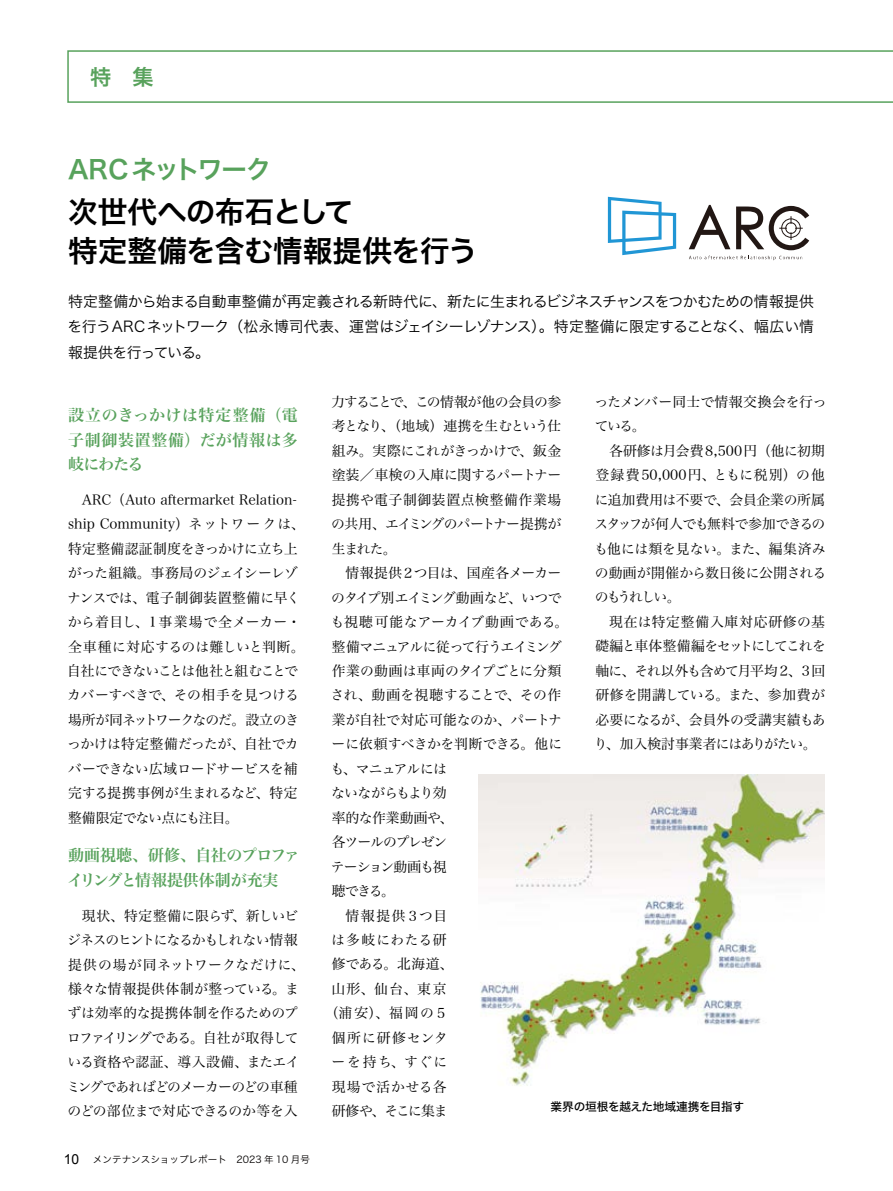
<style>
.page{position:relative;width:893px;height:1191px;background:#fff}
.page>*{position:absolute;margin:0;border:0;box-sizing:border-box;transform-origin:0 0}
.t1{font:29.7px/38.2px "Hira Kaku Pro W6";letter-spacing:-.02em;color:#000}
.t2{font:25.5px "Hira Kaku Pro W6";letter-spacing:-.045em;color:#58a25c}
.t3{font:21.3px "Hira Kaku Pro W6";color:#58a25c}
.t4{font:15.9px/24.5px "Hira Min Pro W6";color:#58a25c;text-align:justify}
.t5{font:14.85px/25.5px "Hira Kaku Pro W3";letter-spacing:-.025em;color:#000;text-align:justify}
.t6{font:13.8px/24.5px "Hira Min Pro N W3";letter-spacing:-.015em;color:#000}
.t7{font:13.8px/24.5px "Hira Min Pro N W3";letter-spacing:-.035em;color:#000}
.t8{font:13.8px "Hira Min Pro N W3";letter-spacing:.005em;color:#000}
.t9{font:13.8px "Hira Min Pro N W3";letter-spacing:-.05em;color:#000}
.t10{font:13.8px "Hira Min Pro N W3";letter-spacing:-.075em;color:#000}
.t11{font:13.8px "Hira Min Pro N W3";letter-spacing:-.085em;color:#000}
.t12{font:13.8px "Hira Min Pro N W3";letter-spacing:-.06em;color:#000}
.t13{font:13.8px "Hira Min Pro N W3";letter-spacing:-.055em;color:#000}
.t14{font:13.8px "Hira Min Pro N W3";letter-spacing:.045em;color:#000}
.t15{font:13.8px "Hira Min Pro N W3";letter-spacing:-.07em;color:#000}
.t16{font:13.8px "Hira Min Pro N W3";letter-spacing:-.065em;color:#000}
.t17{font:13.8px "Hira Min Pro N W3";letter-spacing:.075em;color:#000}
.t18{font:13.8px "Hira Min Pro N W3";letter-spacing:.04em;color:#000}
.t19{font:13.8px "Hira Min Pro N W3";letter-spacing:.08em;color:#000}
.t20{font:13.8px "Hira Min Pro N W3";letter-spacing:.065em;color:#000}
.t21{font:11.7px "Hiragino Sans W5";letter-spacing:-.03em;color:#000}
.t22{font:9.6px "Hira Kaku Pro N W3";color:#040000}
.s1{font-family:"Arial";font-size:13.8px;color:#000}
</style>
<div class="page">
<svg style="left:67px;top:50px;width:826px;height:53px"></svg>
<svg style="left:608px;top:197px;width:68px;height:58px"></svg>
<svg style="left:689px;top:205px;width:120px;height:55px"></svg>
<img style="left:479px;top:774px;width:346px;height:312px">
<h3 class="t3" style="left:90px;top:58px;width:65px">特　集</h3>
<h2 class="t2" style="left:68px;top:146px;width:205px">ARCネットワーク</h2>
<h1 class="t1" style="left:68px;top:192px;width:411px">次世代への布石として<br>特定整備を含む情報提供を行う</h1>
<p class="t5" style="left:67px;top:287px;width:748px">特定整備から始まる自動車整備が再定義される新時代に、新たに生まれるビジネスチャンスをつかむための情報提供を行うARCネットワーク（松永博司代表、運営はジェイシーレゾナンス）。特定整備に限定することなく、幅広い情報提供を行っている。</p>
<p class="t4" style="left:68px;top:402px;width:231px">設立のきっかけは特定整備（電子制御装置整備）だが情報は多岐にわたる</p>
<p class="t6" style="left:67px;top:486px;width:239px">　ARC（Auto aftermarket Relation&shy;ship Community）ネットワークは、特定整備認証制度をきっかけに立ち上がった組織。事務局のジェイシーレゾナンスでは、電子制御装置整備に早くから着目し、1事業場で全メーカー・全車種に対応するのは難しいと判断。自社にできないことは他社と組むことでカバーすべきで、その相手を見つける場所が同ネットワークなのだ。設立のきっかけは特定整備だったが、自社でカバーできない広域ロードサービスを補完する提携事例が生まれるなど、特定整備限定でない点にも注目。</p>
<p class="t4" style="left:67px;top:842px;width:234px">動画視聴、研修、自社のプロファイリングと情報提供体制が充実</p>
<p class="t7" style="left:66px;top:902px;width:240px">　現状、特定整備に限らず、新しいビジネスのヒントになるかもしれない情報提供の場が同ネットワークなだけに、様々な情報提供体制が整っている。まずは効率的な提携体制を作るためのプロファイリングである。自社が取得している資格や認証、導入設備、またエイミングであればどのメーカーのどの車種のどの部位まで対応できるのか等を入</p>
<p class="t22" style="left:64px;top:1150px;width:248px"><span class="s1">10</span> メンテナンスショップレポート　2023 年 10 月号</p>
<p class="t6" style="left:594px;top:388px;width:235px">ったメンバー同士で情報交換会を行っている。<br>　各研修は月会費8,500円（他に初期登録費50,000円、ともに税別）の他に追加費用は不要で、会員企業の所属スタッフが何人でも無料で参加できるのも他には類を見ない。また、編集済みの動画が開催から数日後に公開されるのもうれしい。<br>　現在は特定整備入庫対応研修の基礎編と車体整備編をセットにしてこれを軸に、それ以外も含めて月平均 2、3 回研修を開講している。また、参加費が必要になるが、会員外の受講実績もあり、加入検討事業者にはありがたい。</p>
<p class="t7" style="left:331px;top:388px;width:231px">力することで、この情報が他の会員の参</p>
<p class="t11" style="left:332px;top:414px;width:231px">考となり、（地域）連携を生むという仕</p>
<p class="t6" style="left:332px;top:437px;width:231px">組み。実際にこれがきっかけで、鈑金</p>
<p class="t6" style="left:332px;top:461px;width:231px">塗装／車検の入庫に関するパートナー</p>
<p class="t14" style="left:332px;top:488px;width:231px">提携や電子制御装置点検整備作業場</p>
<p class="t9" style="left:331px;top:512px;width:232px">の共用、エイミングのパートナー提携が</p>
<p class="t6" style="left:332px;top:535px;width:67px">生まれた。</p>
<p class="t9" style="left:332px;top:561px;width:231px">　情報提供２つ目は、国産各メーカー</p>
<p class="t12" style="left:331px;top:585px;width:232px">のタイプ別エイミング動画など、いつで</p>
<p class="t8" style="left:330px;top:610px;width:239px">も視聴可能なアーカイブ動画である。</p>
<p class="t10" style="left:332px;top:634px;width:231px">整備マニュアルに従って行うエイミング</p>
<p class="t8" style="left:332px;top:659px;width:231px">作業の動画は車両のタイプごとに分類</p>
<p class="t6" style="left:331px;top:681px;width:232px">され、動画を視聴することで、その作</p>
<p class="t6" style="left:332px;top:706px;width:232px">業が自社で対応可能なのか、パートナ</p>
<p class="t6" style="left:332px;top:730px;width:232px">ーに依頼すべきかを判断できる。他に</p>
<p class="t13" style="left:330px;top:757px;width:118px">も、マニュアルには</p>
<p class="t13" style="left:331px;top:781px;width:117px">ないながらもより効</p>
<p class="t8" style="left:332px;top:805px;width:123px">率的な作業動画や、</p>
<p class="t10" style="left:332px;top:830px;width:117px">各ツールのプレゼン</p>
<p class="t15" style="left:331px;top:854px;width:117px">テーション動画も視</p>
<p class="t6" style="left:332px;top:877px;width:65px">聴できる。</p>
<p class="t17" style="left:332px;top:903px;width:117px">　情報提供３つ目</p>
<p class="t18" style="left:331px;top:928px;width:117px">は多岐にわたる研</p>
<p class="t6" style="left:332px;top:950px;width:123px">修である。北海道、</p>
<p class="t6" style="left:331px;top:975px;width:117px">山形、仙台、東京</p>
<p class="t6" style="left:325px;top:999px;width:125px">（浦安）、福岡の５</p>
<p class="t19" style="left:332px;top:1025px;width:117px">個所に研修センタ</p>
<p class="t6" style="left:332px;top:1048px;width:117px">ーを持ち、すぐに</p>
<p class="t20" style="left:332px;top:1074px;width:116px">現場で活かせる各</p>
<p class="t16" style="left:332px;top:1099px;width:117px">研修や、そこに集ま</p>
<p class="t21" style="left:551px;top:1096px;width:195px">業界の垣根を越えた地域連携を目指す</p>
</div>
